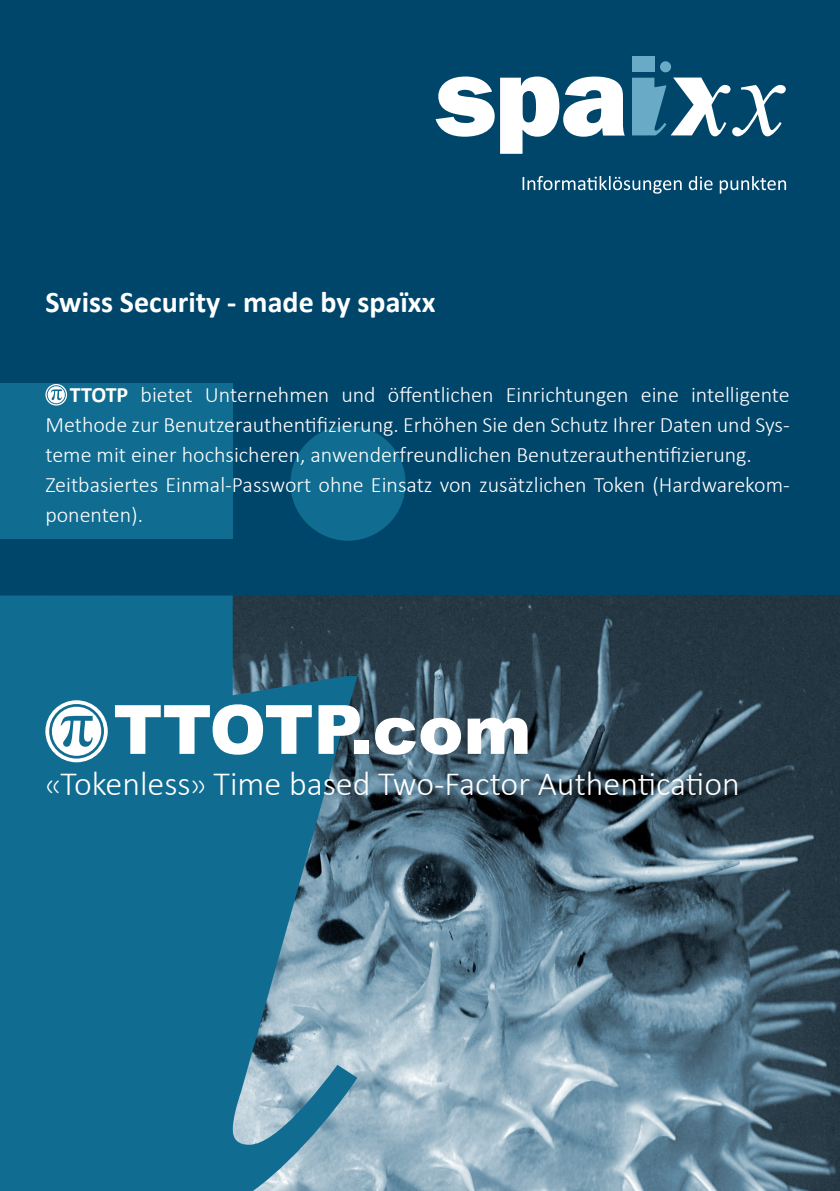
<style>
.page{position:relative;width:840px;height:1191px;background:#fff}
.page>*{position:absolute;margin:0;border:0;box-sizing:border-box;transform-origin:0 0}
.t1{font:900 68px "Arial";color:#fff}
.t2{font:300 34px "Calibri";color:#fff}
.t3{font:700 30px "Calibri";color:#fff}
.t4{font:300 22px/30px "Calibri";color:#fff;text-align:justify}
.s1{font-weight:700}
.s2{font-family:"Foundry Monoline"}
</style>
<div class="page">
<div style="left:0;top:0;width:839px;height:1191px;background:#00466b"></div>
<img style="left:357px;top:595px;width:482px;height:596px">
<div style="left:290px;top:425px;width:115px;height:116px;background:#106d91;border-radius:50%"></div>
<div style="left:0;top:383px;width:232px;height:155px;background:#106d91"></div>
<svg style="left:0;top:595px;width:357px;height:596px;background:#237291"></svg>
<div style="left:659px;top:61px;width:11px;height:11px;background:#69abc7;border-radius:50%"></div>
<svg style="left:435px;top:77px;width:59px;height:60px"></svg>
<svg style="left:500px;top:77px;width:124px;height:77px"></svg>
<div style="left:631px;top:57px;width:23px;height:15px;background:#69abc7"></div>
<svg style="left:632px;top:78px;width:153px;height:58px"></svg>
<svg style="left:522px;top:176px;width:159px;height:18px"></svg>
<svg style="left:688px;top:176px;width:24px;height:14px"></svg>
<svg style="left:719px;top:176px;width:66px;height:18px"></svg>
<svg style="left:45px;top:700px;width:63px;height:62px;background:#94bdcd"></svg>
<svg style="left:45px;top:384px;width:22px;height:21px"></svg>
<p class="t3" style="left:45px;top:283px;width:391px">Swiss Security - made by spaïxx</p>
<p class="t4" style="left:45px;top:379px;width:745px;text-indent:24px"><span class="s1">TTOTP</span> bietet Unternehmen und öffentlichen Einrichtungen eine intelligente Methode zur Benutzerauthentifizierung. Erhöhen Sie den Schutz Ihrer Daten und Sys&shy;teme mit einer hochsicheren, anwenderfreundlichen Benutzerauthentifizierung.</p>
<p class="t4" style="left:45px;top:469px;width:745px">Zeitbasiertes Einmal-Passwort ohne Einsatz von zusätzlichen Token (Hardwarekom&shy;ponenten).</p>
<p class="t1" style="left:113px;top:680px;width:419px">TTOTP.com</p>
<p class="t2" style="left:45px;top:762px;width:695px"><span class="s2">«</span>Tokenless<span class="s2">»</span> Time based Two-Factor Authentication</p>
</div>
